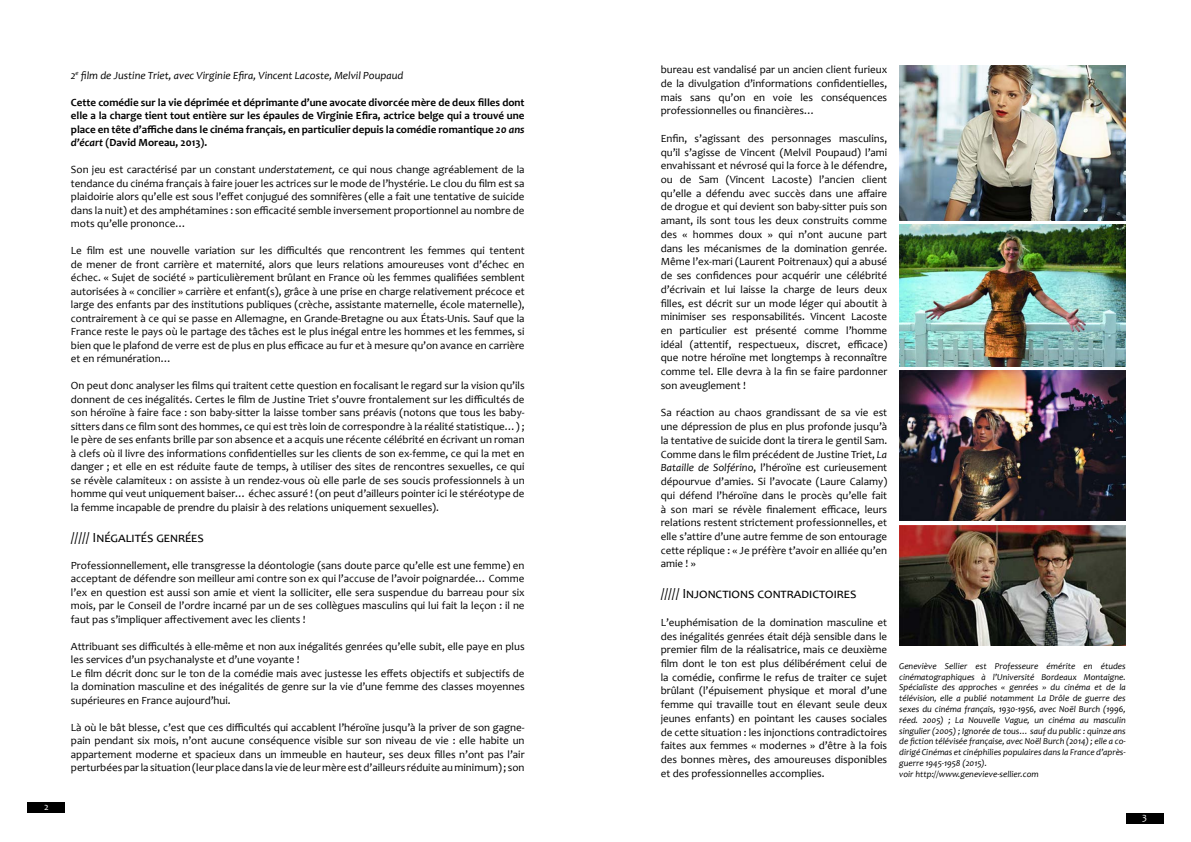
<style>
.page{position:relative;width:1191px;height:842px;background:#fff}
.page>*{position:absolute;margin:0;border:0;box-sizing:border-box;transform-origin:0 0}
.t1{font:14px "Candara";letter-spacing:.025em;color:#000}
.t2{font:14px "Candara";color:#000}
.t3{font:11px/13.7px "Candara";color:#000;text-align:justify}
.t4{font:700 11px/13.5px "Candara";color:#000;text-align:justify}
.t5{font:italic 11px "Candara";color:#000}
.t6{font:10px "Candara";color:#fff}
.t7{font:italic 9px/10.8px "Candara";color:#000}
.s1{font-style:italic}
</style>
<div class="page">
<div style="left:27px;top:802px;width:38px;height:11px;background:#000"></div>
<div style="left:1125px;top:813px;width:38px;height:11px;background:#000"></div>
<img style="left:899px;top:65px;width:226px;height:155px">
<img style="left:899px;top:225px;width:226px;height:141px">
<img style="left:899px;top:371px;width:226px;height:149px">
<img style="left:899px;top:525px;width:226px;height:120px">
<p class="t6" style="left:44px;top:800px;width:6px">2</p>
<p class="t5" style="left:71px;top:68px;width:334px">2<sup>e</sup> film de Justine Triet, avec Virginie Efira, Vincent Lacoste, Melvil Poupaud</p>
<p class="t4" style="left:71px;top:95px;width:455px">Cette comédie sur la vie déprimée et déprimante d’une avocate divorcée mère de deux filles dont elle a la charge tient tout entière sur les épaules de Virginie Efira, actrice belge qui a trouvé une place en tête d’affiche dans le cinéma français, en particulier depuis la comédie romantique <span class="s1">20 ans d’écart</span> (David Moreau, 2013).</p>
<p class="t3" style="left:71px;top:163px;width:455px">Son jeu est caractérisé par un constant <span class="s1">understatement,</span> ce qui nous change agréablement de la tendance du cinéma français à faire jouer les actrices sur le mode de l’hystérie. Le clou du film est sa plaidoirie alors qu’elle est sous l’effet conjugué des somnifères (elle a fait une tentative de suicide dans la nuit) et des amphétamines : son efficacité semble inversement proportionnel au nombre de mots qu’elle prononce…</p>
<p class="t3" style="left:71px;top:244px;width:455px">Le film est une nouvelle variation sur les difficultés que rencontrent les femmes qui tentent de mener de front carrière et maternité, alors que leurs relations amoureuses vont d’échec en échec. « Sujet de société » particulièrement brûlant en France où les femmes qualifiées semblent autorisées à « concilier » carrière et enfant(s), grâce à une prise en charge relativement précoce et large des enfants par des institutions publiques (crèche, assistante maternelle, école maternelle), contrairement à ce qui se passe en Allemagne, en Grande-Bretagne ou aux États-Unis. Sauf que la France reste le pays où le partage des tâches est le plus inégal entre les hommes et les femmes, si bien que le plafond de verre est de plus en plus efficace au fur et à mesure qu’on avance en carrière et en rémunération…</p>
<p class="t3" style="left:71px;top:379px;width:455px">On peut donc analyser les films qui traitent cette question en focalisant le regard sur la vision qu’ils donnent de ces inégalités. Certes le film de Justine Triet s’ouvre frontalement sur les difficultés de son héroïne à faire face : son baby-sitter la laisse tomber sans préavis (notons que tous les baby&shy;sitters dans ce film sont des hommes, ce qui est très loin de correspondre à la réalité statistique…) ; le père de ses enfants brille par son absence et a acquis une récente célébrité en écrivant un roman à clefs où il livre des informations confidentielles sur les clients de son ex-femme, ce qui la met en danger ; et elle en est réduite faute de temps, à utiliser des sites de rencontres sexuelles, ce qui se révèle calamiteux : on assiste à un rendez-vous où elle parle de ses soucis professionnels à un homme qui veut uniquement baiser… échec assuré ! (on peut d’ailleurs pointer ici le stéréotype de la femme incapable de prendre du plaisir à des relations uniquement sexuelles).</p>
<p class="t2" style="left:71px;top:528px;width:134px">///// Inégalités genrées</p>
<p class="t3" style="left:71px;top:558px;width:455px">Professionnellement, elle transgresse la déontologie (sans doute parce qu’elle est une femme) en acceptant de défendre son meilleur ami contre son ex qui l’accuse de l’avoir poignardée… Comme l’ex en question est aussi son amie et vient la solliciter, elle sera suspendue du barreau pour six mois, par le Conseil de l’ordre incarné par un de ses collègues masculins qui lui fait la leçon : il ne faut pas s’impliquer affectivement avec les clients !</p>
<p class="t3" style="left:71px;top:639px;width:455px;text-align:left">Attribuant ses difficultés à elle-même et non aux inégalités genrées qu’elle subit, elle paye en plus les services d’un psychanalyste et d’une voyante !<br>Le film décrit donc sur le ton de la comédie mais avec justesse les effets objectifs et subjectifs de la domination masculine et des inégalités de genre sur la vie d’une femme des classes moyennes supérieures en France aujourd’hui.</p>
<p class="t3" style="left:71px;top:720px;width:455px">Là où le bât blesse, c’est que ces difficultés qui accablent l’héroïne jusqu’à la priver de son gagne&shy;pain pendant six mois, n’ont aucune conséquence visible sur son niveau de vie : elle habite un appartement moderne et spacieux dans un immeuble en hauteur, ses deux filles n’ont pas l’air perturbées par la situation (leur place dans la vie de leur mère est d’ailleurs réduite au minimum); son</p>
<p class="t3" style="left:660px;top:63px;width:228px">bureau est vandalisé par un ancien client furieux de la divulgation d’informations confidentielles, mais sans qu’on en voie les conséquences professionnelles ou financières…</p>
<p class="t3" style="left:660px;top:131px;width:228px">Enfin, s’agissant des personnages masculins, qu’il s’agisse de Vincent (Melvil Poupaud) l’ami envahissant et névrosé qui la force à le défendre, ou de Sam (Vincent Lacoste) l’ancien client qu’elle a défendu avec succès dans une affaire de drogue et qui devient son baby-sitter puis son amant, ils sont tous les deux construits comme des « hommes doux » qui n’ont aucune part dans les mécanismes de la domination genrée.<br>Même l’ex-mari (Laurent Poitrenaux) qui a abusé de ses confidences pour acquérir une célébrité d’écrivain et lui laisse la charge de leurs deux filles, est décrit sur un mode léger qui aboutit à minimiser ses responsabilités. Vincent Lacoste en particulier est présenté comme l’homme idéal (attentif, respectueux, discret, efficace) que notre héroïne met longtemps à reconnaître comme tel. Elle devra à la fin se faire pardonner son aveuglement !</p>
<p class="t3" style="left:660px;top:406px;width:228px">Sa réaction au chaos grandissant de sa vie est une dépression de plus en plus profonde jusqu’à la tentative de suicide dont la tirera le gentil Sam.<br>Comme dans le film précédent de Justine Triet, <span class="s1">La Bataille de Solférino</span>, l’héroïne est curieusement dépourvue d’amies. Si l’avocate (Laure Calamy) qui défend l’héroïne dans le procès qu’elle fait à son mari se révèle finalement efficace, leurs relations restent strictement professionnelles, et elle s’attire d’une autre femme de son entourage cette réplique : « Je préfère t’avoir en alliée qu’en amie ! »</p>
<p class="t1" style="left:660px;top:585px;width:197px">///// Injonctions contradictoires</p>
<p class="t3" style="left:660px;top:615px;width:228px">L’euphémisation de la domination masculine et des inégalités genrées était déjà sensible dans le premier film de la réalisatrice, mais ce deuxième film dont le ton est plus délibérément celui de la comédie, confirme le refus de traiter ce sujet brûlant (l’épuisement physique et moral d’une femme qui travaille tout en élevant seule deux jeunes enfants) en pointant les causes sociales de cette situation : les injonctions contradictoires faites aux femmes « modernes » d’être à la fois des bonnes mères, des amoureuses disponibles et des professionnelles accomplies.</p>
<p class="t7" style="left:899px;top:660px;width:228px">Geneviève Sellier est Professeure émérite en études cinématographiques à l’Université Bordeaux Montaigne.<br>Spécialiste des approches « genrées » du cinéma et de la télévision, elle a publié notamment La Drôle de guerre des sexes du cinéma français, 1930-1956, avec Noël Burch (1996, réed. 2005) ; La Nouvelle Vague, un cinéma au masculin singulier (2005) ; Ignorée de tous… sauf du public : quinze ans de fiction télévisée française, avec Noël Burch (2014) ; elle a co&shy;dirigé Cinémas et cinéphilies populaires dans la France d’après&shy;guerre 1945-1958 (2015).<br>voir http://www.genevieve-sellier.com</p>
<p class="t6" style="left:1142px;top:811px;width:6px">3</p>
</div>
